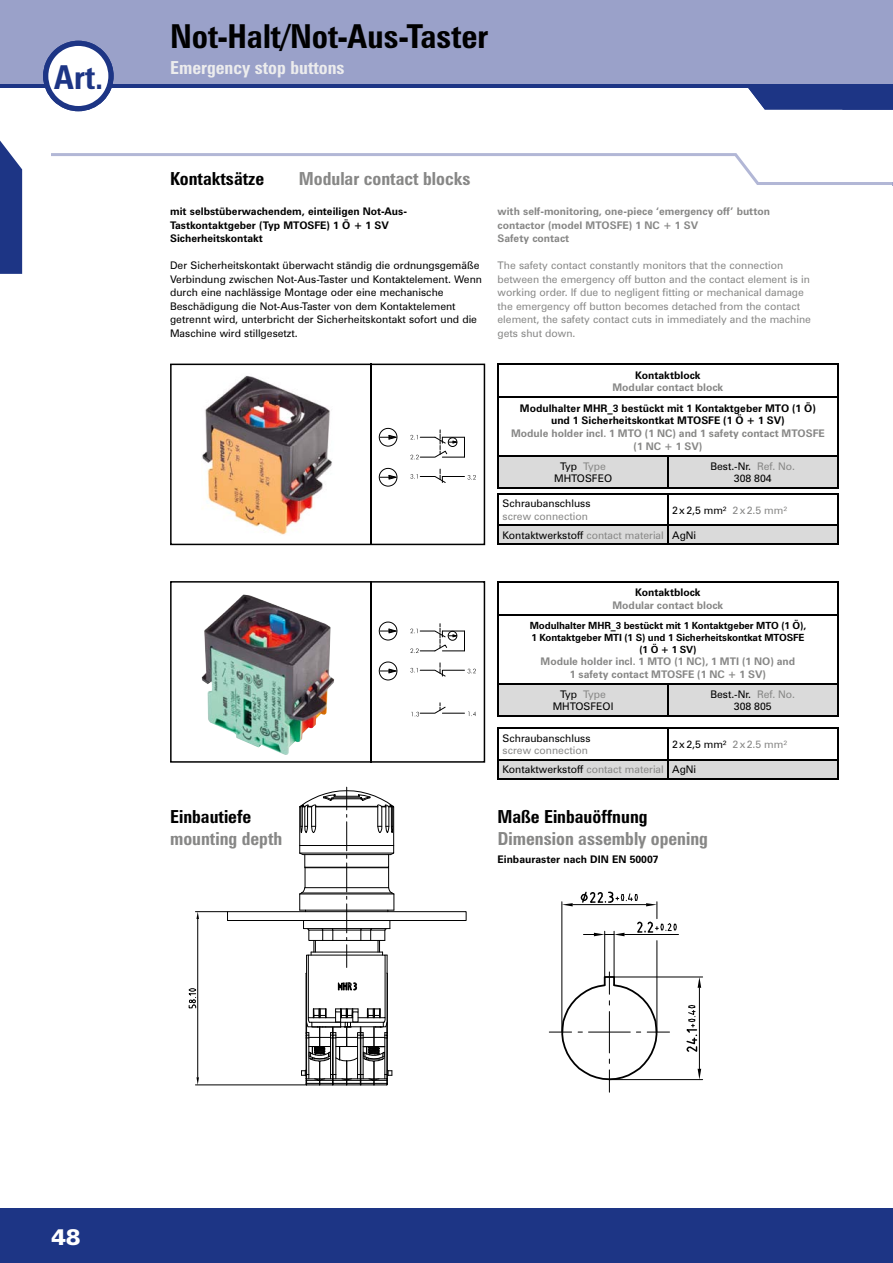
<style>
.page{position:relative;width:893px;height:1263px;background:#fff}
.page>*{position:absolute;margin:0;border:0;box-sizing:border-box;transform-origin:0 0}
.t1{font:700 condensed 33px "Zurich BT";color:#000}
.t2{font:700 condensed 33px "Zurich BT";color:#1d3585}
.t3{font:900 22.5px "Zurich BT";color:#fff}
.t4{font:700 condensed 18px "Zurich BT";color:#878786}
.t5{font:700 condensed 18px "Zurich BT";color:#000}
.t6{font:700 condensed 18px "Zurich BT";color:#ececed}
.t7{font:10.5px/13.5px "Zurich BT";color:#000;text-align:center}
.t8{font:10.5px/13.5px "Zurich BT";color:#878786}
.t9{font:700 10.5px/12.6px "Zurich BT";color:#878786;text-align:center}
.t10{font:700 10.5px/13.5px "Zurich BT";color:#000}
.t11{font:700 9.9px/11.9px "Zurich BT";letter-spacing:-.01em;color:#000;text-align:center}
.s1{color:#878786}
</style>
<div class="page">
<div style="left:0;top:0;width:893px;height:84px;background:#9aa1c9"></div>
<div style="left:0;top:1209px;width:893px;height:54px;background:#1d3585"></div>
<hr style="left:0;top:84px;width:893px;height:4px;background:#1d3585">
<svg style="left:43px;top:41px;width:71px;height:70px"></svg>
<svg style="left:748px;top:88px;width:145px;height:22px"></svg>
<svg style="left:0;top:140px;width:22px;height:134px"></svg>
<svg style="left:170px;top:364px;width:315px;height:181px"></svg>
<img style="left:202px;top:373px;width:132px;height:162px">
<svg style="left:51px;top:153px;width:842px;height:32px"></svg>
<div style="left:499px;top:456px;width:338px;height:31px;background:#dadada"></div>
<hr style="left:497px;top:364px;width:171px;height:1px;background:#000">
<hr style="left:497px;top:365px;width:2px;height:32px;background:#000">
<hr style="left:668px;top:364px;width:170px;height:1px;background:#000">
<hr style="left:837px;top:365px;width:1px;height:32px;background:#000">
<hr style="left:497px;top:397px;width:171px;height:1px;background:#000">
<hr style="left:497px;top:398px;width:2px;height:57px;background:#000">
<hr style="left:668px;top:397px;width:170px;height:1px;background:#000">
<hr style="left:837px;top:398px;width:1px;height:57px;background:#000">
<hr style="left:497px;top:455px;width:171px;height:1px;background:#000">
<hr style="left:497px;top:456px;width:2px;height:31px;background:#000">
<hr style="left:668px;top:455px;width:170px;height:1px;background:#000">
<hr style="left:667px;top:456px;width:2px;height:31px;background:#000">
<hr style="left:837px;top:456px;width:1px;height:31px;background:#000">
<hr style="left:497px;top:487px;width:171px;height:2px;background:#000">
<hr style="left:668px;top:487px;width:170px;height:2px;background:#000">
<div style="left:499px;top:684px;width:338px;height:32px;background:#dadada"></div>
<hr style="left:497px;top:581px;width:171px;height:2px;background:#000">
<hr style="left:497px;top:583px;width:2px;height:31px;background:#000">
<hr style="left:668px;top:581px;width:170px;height:2px;background:#000">
<hr style="left:837px;top:583px;width:1px;height:31px;background:#000">
<hr style="left:497px;top:614px;width:171px;height:2px;background:#000">
<hr style="left:497px;top:616px;width:2px;height:67px;background:#000">
<hr style="left:668px;top:614px;width:170px;height:2px;background:#000">
<hr style="left:837px;top:616px;width:1px;height:67px;background:#000">
<hr style="left:497px;top:683px;width:171px;height:1px;background:#000">
<hr style="left:497px;top:684px;width:2px;height:32px;background:#000">
<hr style="left:668px;top:683px;width:170px;height:1px;background:#000">
<hr style="left:667px;top:684px;width:2px;height:32px;background:#000">
<hr style="left:837px;top:684px;width:1px;height:32px;background:#000">
<hr style="left:497px;top:716px;width:171px;height:1px;background:#000">
<hr style="left:668px;top:716px;width:170px;height:1px;background:#000">
<hr style="left:497px;top:493px;width:171px;height:1px;background:#000">
<hr style="left:497px;top:494px;width:2px;height:31px;background:#000">
<hr style="left:668px;top:493px;width:170px;height:1px;background:#000">
<hr style="left:667px;top:494px;width:2px;height:31px;background:#000">
<hr style="left:837px;top:494px;width:1px;height:31px;background:#000">
<svg style="left:497px;top:525px;width:341px;height:19px"></svg>
<hr style="left:497px;top:544px;width:171px;height:1px;background:#000">
<hr style="left:668px;top:544px;width:170px;height:1px;background:#000">
<hr style="left:497px;top:727px;width:171px;height:2px;background:#000">
<hr style="left:497px;top:729px;width:2px;height:30px;background:#000">
<hr style="left:668px;top:727px;width:170px;height:2px;background:#000">
<hr style="left:667px;top:729px;width:2px;height:30px;background:#000">
<hr style="left:837px;top:729px;width:1px;height:30px;background:#000">
<hr style="left:497px;top:759px;width:171px;height:2px;background:#000">
<hr style="left:668px;top:759px;width:170px;height:2px;background:#000">
<div style="left:497px;top:761px;width:341px;height:17px;background:#dadada"></div>
<hr style="left:497px;top:778px;width:171px;height:2px;background:#000">
<hr style="left:668px;top:778px;width:170px;height:2px;background:#000">
<svg style="left:170px;top:581px;width:315px;height:182px"></svg>
<hr style="left:370px;top:364px;width:2px;height:181px;background:#000">
<hr style="left:370px;top:581px;width:2px;height:182px;background:#000">
<img style="left:202px;top:594px;width:132px;height:162px">
<svg style="left:410px;top:430px;width:55px;height:30px"></svg>
<svg style="left:410px;top:469px;width:66px;height:14px"></svg>
<svg style="left:379px;top:468px;width:18px;height:19px"></svg>
<svg style="left:379px;top:428px;width:18px;height:19px"></svg>
<svg style="left:379px;top:661px;width:18px;height:19px"></svg>
<svg style="left:410px;top:663px;width:66px;height:14px"></svg>
<svg style="left:379px;top:621px;width:18px;height:19px"></svg>
<svg style="left:410px;top:624px;width:55px;height:29px"></svg>
<svg style="left:411px;top:703px;width:65px;height:14px"></svg>
<hr style="left:195px;top:911px;width:33px;height:1px;background:#000">
<hr style="left:195px;top:1084px;width:112px;height:1px;background:#000">
<hr style="left:197px;top:919px;width:1px;height:158px;background:#000">
<svg style="left:196px;top:912px;width:3px;height:7px"></svg>
<svg style="left:196px;top:1077px;width:3px;height:8px"></svg>
<svg style="left:188px;top:988px;width:8px;height:20px"></svg>
<div style="left:227px;top:911px;width:239px;height:10px;border:1px solid #000"></div>
<svg style="left:299px;top:787px;width:95px;height:298px"></svg>
<svg style="left:549px;top:972px;width:120px;height:120px"></svg>
<div style="left:604px;top:976px;width:11px;height:10px;border:2px solid #000"></div>
<hr style="left:609px;top:1079px;width:94px;height:1px;background:#000">
<hr style="left:614px;top:977px;width:89px;height:1px;background:#000">
<hr style="left:699px;top:988px;width:1px;height:81px;background:#000">
<svg style="left:698px;top:1069px;width:3px;height:10px"></svg>
<svg style="left:698px;top:977px;width:3px;height:11px"></svg>
<svg style="left:686px;top:1005px;width:12px;height:47px"></svg>
<hr style="left:604px;top:931px;width:1px;height:46px;background:#000">
<hr style="left:614px;top:931px;width:1px;height:46px;background:#000">
<hr style="left:624px;top:934px;width:54px;height:1px;background:#000">
<hr style="left:561px;top:902px;width:1px;height:130px;background:#000">
<hr style="left:657px;top:941px;width:1px;height:91px;background:#000">
<hr style="left:573px;top:904px;width:73px;height:1px;background:#000">
<svg style="left:562px;top:903px;width:11px;height:3px"></svg>
<svg style="left:580px;top:891px;width:97px;height:45px"></svg>
<h1 class="t2" style="left:54px;top:58px;width:51px">Art.</h1>
<h1 class="t1" style="left:170px;top:16px;width:320px">Not-Halt/Not-Aus-Taster</h1>
<h3 class="t6" style="left:170px;top:57px;width:176px">Emergency stop buttons</h3>
<h3 class="t5" style="left:170px;top:167px;width:96px">Kontaktsätze</h3>
<p class="t10" style="left:170px;top:204px;width:239px">mit selbstüberwachendem, einteiligen Not-Aus-<br>Tastkontaktgeber (Typ MTOSFE) 1 Ö + 1 SV<br>Sicherheitskontakt</p>
<p class="t7" style="left:170px;top:258px;width:313px;text-align:left">Der Sicherheitskontakt überwacht ständig die ordnungsgemäße Verbindung zwischen Not-Aus-Taster und Kontaktelement. Wenn durch eine nachlässige Montage oder eine mechanische Beschädigung die Not-Aus-Taster von dem Kontaktelement getrennt wird, unterbricht der Sicherheitskontakt sofort und die Maschine wird stillgesetzt.</p>
<h3 class="t4" style="left:299px;top:167px;width:173px">Modular contact blocks</h3>
<p class="t9" style="left:497px;top:204px;width:274px;line-height:13.5px;text-align:left">with self-monitoring, one-piece ‘emergency off’ button contactor (model MTOSFE) 1 NC + 1 SV<br>Safety contact</p>
<p class="t8" style="left:497px;top:258px;width:315px">The safety contact constantly monitors that the connection between the emergency off button and the contact element is in working order. If due to negligent fitting or mechanical damage the emergency off button becomes detached from the contact element, the safety contact cuts in immediately and the machine gets shut down.</p>
<p class="t10" style="left:635px;top:368px;width:67px">Kontaktblock</p>
<p class="t9" style="left:612px;top:381px;width:112px">Modular contact block</p>
<p class="t10" style="left:520px;top:402px;width:297px;line-height:12.6px;text-align:center">Modulhalter MHR_3 bestückt mit 1 Kontaktgeber MTO (1 Ö) und 1 Sicherheitskontkat MTOSFE (1 Ö + 1 SV)</p>
<p class="t9" style="left:511px;top:427px;width:315px">Module holder incl. 1 MTO (1 NC) and 1 safety contact MTOSFE (1 NC + 1 SV)</p>
<p class="t7" style="left:554px;top:459px;width:59px;line-height:12.6px">Typ <span class="s1">Type<br></span>MHTOSFEO</p>
<p class="t7" style="left:710px;top:459px;width:86px;line-height:12.6px">Best.-Nr. <span class="s1">Ref. No.<br></span>308 804</p>
<p class="t7" style="left:502px;top:497px;width:90px">Schraubanschluss</p>
<p class="t8" style="left:502px;top:509px;width:87px">screw connection</p>
<p class="t7" style="left:672px;top:503px;width:116px">2 x 2,5 mm² <span class="s1">2 x 2.5 mm²</span></p>
<p class="t7" style="left:502px;top:528px;width:195px">Kontaktwerkstoff <span class="s1">contact material</span> AgNi</p>
<h3 class="t5" style="left:170px;top:806px;width:83px">Einbautiefe</h3>
<h3 class="t4" style="left:170px;top:827px;width:114px">mounting depth</h3>
<p class="t10" style="left:635px;top:586px;width:67px">Kontaktblock</p>
<p class="t9" style="left:612px;top:599px;width:112px">Modular contact block</p>
<p class="t11" style="left:530px;top:619px;width:278px">Modulhalter MHR_3 bestückt mit 1 Kontaktgeber MTO (1 Ö),<br>1 Kontaktgeber MTI (1 S) und 1 Sicherheitskontkat MTOSFE (1 Ö + 1 SV)</p>
<p class="t9" style="left:541px;top:655px;width:256px">Module holder incl. 1 MTO (1 NC), 1 MTI (1 NO) and<br>1 safety contact MTOSFE (1 NC + 1 SV)</p>
<p class="t7" style="left:553px;top:688px;width:62px;line-height:12.6px">Typ <span class="s1">Type<br></span>MHTOSFEOI</p>
<p class="t7" style="left:710px;top:688px;width:86px;line-height:12.6px">Best.-Nr. <span class="s1">Ref. No.<br></span>308 805</p>
<p class="t7" style="left:502px;top:731px;width:90px">Schraubanschluss</p>
<p class="t8" style="left:502px;top:744px;width:87px">screw connection</p>
<p class="t7" style="left:672px;top:737px;width:116px">2 x 2,5 mm² <span class="s1">2 x 2.5 mm²</span></p>
<p class="t7" style="left:502px;top:763px;width:195px">Kontaktwerkstoff <span class="s1">contact material</span> AgNi</p>
<h3 class="t5" style="left:497px;top:806px;width:152px">Maße Einbauöffnung</h3>
<h3 class="t4" style="left:497px;top:827px;width:212px">Dimension assembly opening</h3>
<p class="t10" style="left:497px;top:853px;width:163px">Einbauraster nach DIN EN 50007</p>
<h2 class="t3" style="left:51px;top:1223px;width:31px">48</h2>
</div>
